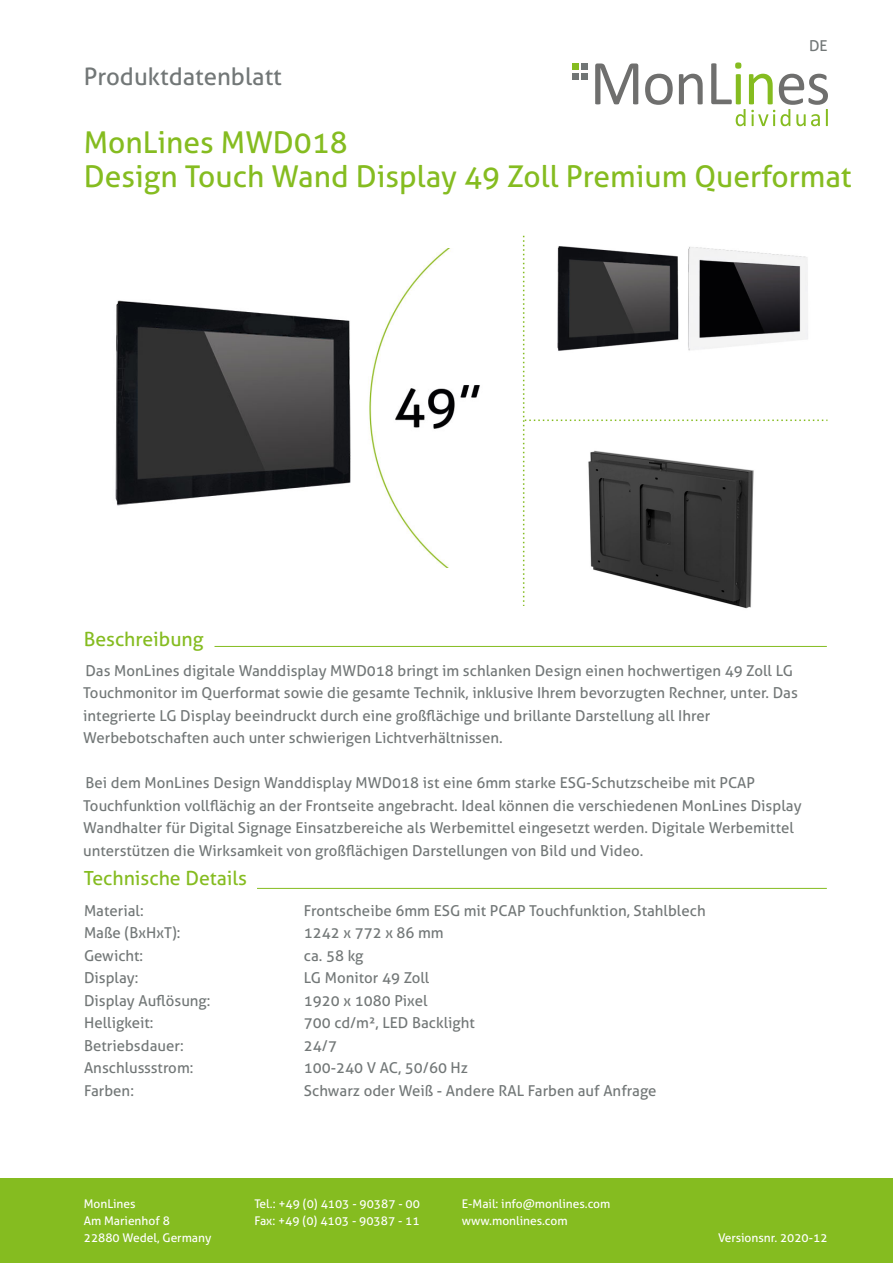
<style>
.page{position:relative;width:893px;height:1263px;background:#fff}
.page>*{position:absolute;margin:0;border:0;box-sizing:border-box;transform-origin:0 0}
.t1{font:30px/34px "Aller";color:#85bc20}
.t2{font:24px "Aller";color:#727777}
.t3{font:19.5px "Aller";color:#85bc20}
.t4{font:15px/22.5px "Aller";color:#727777}
.t5{font:12px "Aller";color:#fff}
</style>
<div class="page">
<div style="left:0;top:1178px;width:893px;height:85px;background:#85bc20"></div>
<svg style="left:595px;top:63px;width:43px;height:41px"></svg>
<svg style="left:645px;top:74px;width:28px;height:31px"></svg>
<svg style="left:679px;top:74px;width:24px;height:30px"></svg>
<svg style="left:711px;top:62px;width:117px;height:64px"></svg>
<svg style="left:573px;top:64px;width:15px;height:6px"></svg>
<div style="left:573px;top:73px;width:6px;height:7px;background:#717676"></div>
<div style="left:582px;top:73px;width:6px;height:7px;background:#717676"></div>
<img style="left:115px;top:248px;width:365px;height:320px">
<hr style="left:215px;top:646px;width:612px;height:1px;background:#85bc20">
<hr style="left:257px;top:888px;width:570px;height:1px;background:#85bc20">
<svg style="left:523px;top:236px;width:304px;height:370px"></svg>
<h2 class="t2" style="left:84px;top:63px;width:200px">Produktdatenblatt</h2>
<p class="t4" style="left:809px;top:35px;width:20px">DE</p>
<h1 class="t1" style="left:84px;top:126px;width:769px">MonLines MWD018<br>Design Touch Wand Display 49 Zoll Premium Querformat</h1>
<h3 class="t3" style="left:84px;top:628px;width:121px">Beschreibung</h3>
<p class="t4" style="left:83px;top:659px;width:716px">Das MonLines digitale Wanddisplay MWD018 bringt im schlanken Design einen hochwertigen 49 Zoll LG Touchmonitor im Querformat sowie die gesamte Technik, inklusive Ihrem bevorzugten Rechner, unter. Das integrierte LG Display beeindruckt durch eine großflächige und brillante Darstellung all Ihrer Werbebotschaften auch unter schwierigen Lichtverhältnissen.</p>
<p class="t4" style="left:83px;top:772px;width:720px">Bei dem MonLines Design Wanddisplay MWD018 ist eine 6mm starke ESG-Schutzscheibe mit PCAP Touchfunktion vollflächig an der Frontseite angebracht. Ideal können die verschiedenen MonLines Display Wandhalter für Digital Signage Einsatzbereiche als Werbemittel eingesetzt werden. Digitale Werbemittel unterstützen die Wirksamkeit von großflächigen Darstellungen von Bild und Video.</p>
<h3 class="t3" style="left:84px;top:866px;width:165px">Technische Details</h3>
<p class="t4" style="left:84px;top:899px;width:128px">Material:<br>Maße (BxHxT):<br>Gewicht:<br>Display:<br>Display Auflösung:<br>Helligkeit:<br>Betriebsdauer:<br>Anschlussstrom:<br>Farben:</p>
<p class="t4" style="left:304px;top:899px;width:403px">Frontscheibe 6mm ESG mit PCAP Touchfunktion, Stahlblech<br>1242 x 772 x 86 mm<br>ca. 58 kg<br>LG Monitor 49 Zoll<br>1920 x 1080 Pixel<br>700 cd/m², LED Backlight<br>24/7<br>100-240 V AC, 50/60 Hz<br>Schwarz oder Weiß - Andere RAL Farben auf Anfrage</p>
<p class="t5" style="left:84px;top:1196px;width:53px">MonLines</p>
<p class="t5" style="left:254px;top:1196px;width:167px">Tel.: +49 (0) 4103 - 90387 - 00</p>
<p class="t5" style="left:462px;top:1196px;width:150px">E-Mail: info@monlines.com</p>
<p class="t5" style="left:84px;top:1213px;width:88px">Am Marienhof 8</p>
<p class="t5" style="left:254px;top:1213px;width:167px">Fax: +49 (0) 4103 - 90387 - 11</p>
<p class="t5" style="left:462px;top:1213px;width:107px">www.monlines.com</p>
<p class="t5" style="left:84px;top:1230px;width:129px">22880 Wedel, Germany</p>
<p class="t5" style="left:718px;top:1230px;width:111px">Versionsnr. 2020-12</p>
</div>
